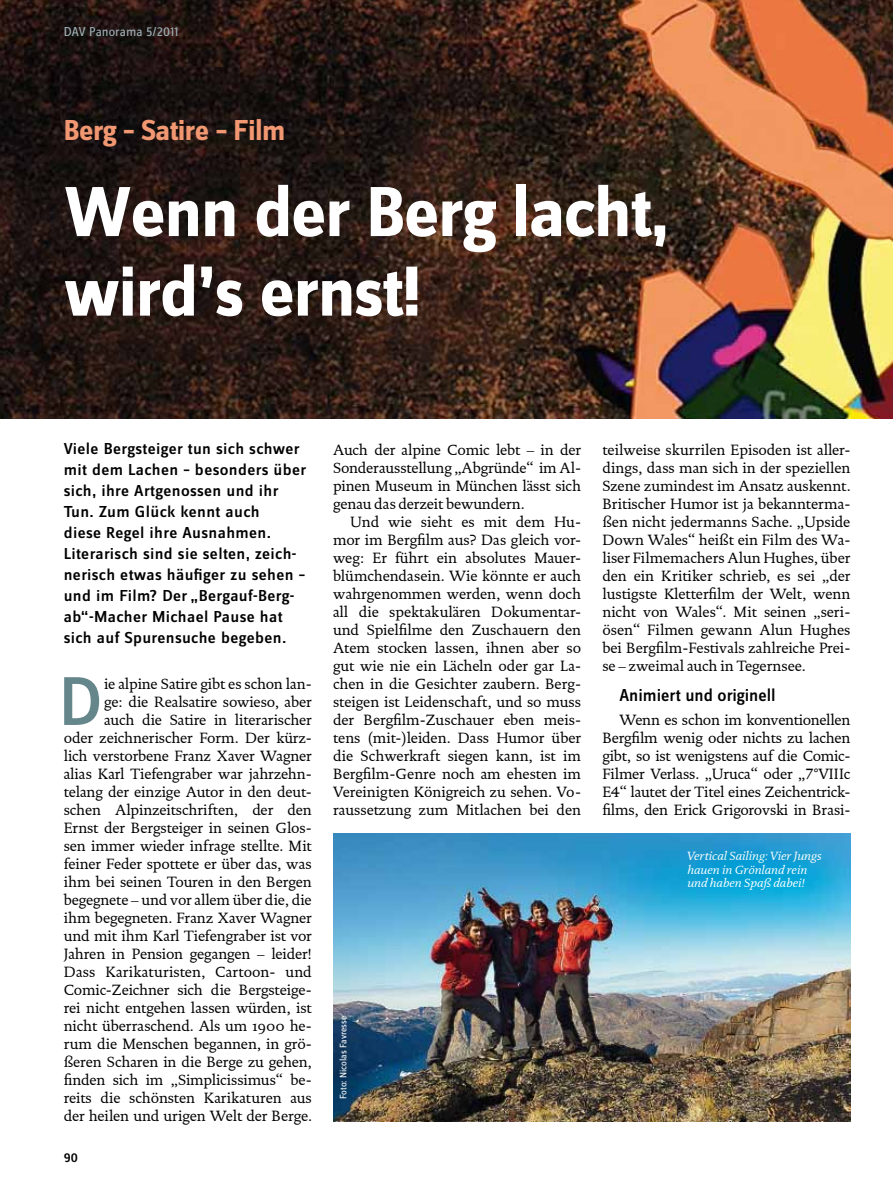
<style>
.page{position:relative;width:893px;height:1191px;background:#fff}
.page>*{position:absolute;margin:0;border:0;box-sizing:border-box;transform-origin:0 0}
.t1{font:700 73.5px/79.5px "Zine Sans Dis";letter-spacing:-.02em;color:#fff}
.t2{font:500 71.55px "Zine Sans Dis";color:#65878c}
.t3{font:700 30px "Zine Sans Dis";letter-spacing:-.02em;color:#f19771}
.t4{font:500 18px "Zine Sans Dis";color:#000}
.t5{font:500 16.5px/21px "Zine Sans Dis";letter-spacing:.02em;color:#000;scale:1.05 1}
.t6{font:15px/18px "DTL Documenta ST";letter-spacing:-.01em;color:#000;text-align:justify}
.t7{font:13.5px "Zine Sans Dis";color:#9cafb4}
.t8{font:500 13.5px "Zine Sans Dis";color:#000}
.t9{font:italic 12px/13.5px "DTL Documenta ST";color:#fff}
.t10{font:9.75px "Zine Sans Dis";color:#fff}
.s1{font-family:"DTL Documenta T"}
</style>
<div class="page">
<img style="left:0;top:0;width:893px;height:419px">
<img style="left:333px;top:834px;width:517px;height:287px">
<p class="t7" style="left:64px;top:25px;width:116px">DAV Panorama 5/2011</p>
<h3 class="t3" style="left:64px;top:114px;width:223px">Berg – Satire – Film</h3>
<h1 class="t1" style="left:64px;top:176px;width:607px">Wenn der Berg lacht, wird’s ernst!</h1>
<p class="t5" style="left:64px;top:439px;width:233px">Viele Bergsteiger tun sich schwer mit dem Lachen – besonders über sich, ihre Artgenossen und ihr<br>Tun. Zum Glück kennt auch<br>diese Regel ihre Ausnahmen.<br>Literarisch sind sie selten, zeich&shy;nerisch etwas häufiger zu sehen – und im Film? Der „Bergauf-Berg&shy;ab“-Macher Michael Pause hat sich auf Spurensuche begeben.</p>
<p class="t6" style="left:64px;top:675px;width:250px;text-align:right">ie alpine Satire gibt es schon lan-<br>ge: die Realsatire sowieso, aber<br>auch die Satire in literarischer<br>oder zeichnerischer Form. Der kürz&shy;lich verstorbene Franz Xaver Wagner alias Karl Tiefengraber war jahrzehn&shy;telang der einzige Autor in den deut&shy;schen Alpinzeitschriften, der den Ernst der Bergsteiger in seinen Glos&shy;sen immer wieder infrage stellte. Mit feiner Feder spottete er über das, was ihm bei seinen Touren in den Bergen begegnete – und vor allem über die, die ihm begegneten. Franz Xaver Wagner und mit ihm Karl Tiefengraber ist vor Jahren in Pension gegangen – leider!<br>Dass Karikaturisten, Cartoon- und Comic-Zeichner sich die Bergsteige&shy;rei nicht entgehen lassen würden, ist nicht überraschend. Als um 1900 he&shy;rum die Menschen begannen, in grö&shy;ßeren Scharen in die Berge zu gehen, finden sich im „Simplicissimus“ be&shy;reits die schönsten Karikaturen aus der heilen und urigen Welt der Berge.</p>
<h2 class="t2" style="left:59px;top:663px;width:45px">D</h2>
<p class="t8" style="left:64px;top:1150px;width:16px">90</p>
<p class="t6" style="left:333px;top:441px;width:250px">Auch der alpine Comic lebt – in der Sonderausstellung „Abgründe“ im Al&shy;pinen Museum in München lässt sich genau das derzeit bewundern.</p>
<p class="t6" style="left:333px;top:513px;width:250px;text-align:left;text-indent:17px">Und wie sieht es mit dem Hu&shy;mor im Bergfilm aus? Das gleich vor&shy;weg: Er führt ein absolutes Mauer&shy;blümchendasein. Wie könnte er auch wahrgenommen werden, wenn doch all die spektakulären Dokumentar&shy;und Spielfilme den Zuschauern den Atem stocken lassen, ihnen aber so gut wie nie ein Lächeln oder gar La&shy;chen in die Gesichter zaubern. Berg&shy;steigen ist Leidenschaft, und so muss der Bergfilm-Zuschauer eben meis&shy;tens (mit-)leiden. Dass Humor über die Schwerkraft siegen kann, ist im Bergfilm-Genre noch am ehesten im Vereinigten Königreich zu sehen. Vo&shy;raussetzung zum Mitlachen bei den</p>
<p class="t10" style="left:338px;top:1099px;width:84px;rotate:-90deg">Foto: Nicolas Favresse</p>
<p class="t6" style="left:602px;top:441px;width:250px">teilweise skurrilen Episoden ist aller&shy;dings, dass man sich in der speziellen Szene zumindest im Ansatz auskennt.<br>Britischer Humor ist ja bekannterma&shy;ßen nicht jedermanns Sache. „Upside Down Wales“ heißt ein Film des Wa&shy;liser Filmemachers Alun Hughes, über den ein Kritiker schrieb, es sei „der lustigste Kletterfilm der Welt, wenn nicht von Wales“. Mit seinen „seri&shy;ösen“ Filmen gewann Alun Hughes bei Bergfilm-Festivals zahlreiche Prei&shy;se – zweimal auch in Tegernsee.</p>
<p class="t4" style="left:619px;top:685px;width:158px">Animiert und originell</p>
<p class="t6" style="left:602px;top:711px;width:250px;text-indent:17px">Wenn es schon im konventionellen Bergfilm wenig oder nichts zu lachen gibt, so ist wenigstens auf die Comic-Filmer Verlass. „Uruca“ oder „<span class="s1">7</span>°VIIIc E<span class="s1">4</span>“ lautet der Titel eines Zeichentrick&shy;films, den Erick Grigorovski in Brasi-</p>
<p class="t9" style="left:687px;top:849px;width:136px">Vertical Sailing: Vier Jungs hauen in Grönland rein und haben Spaß dabei!</p>
</div>
